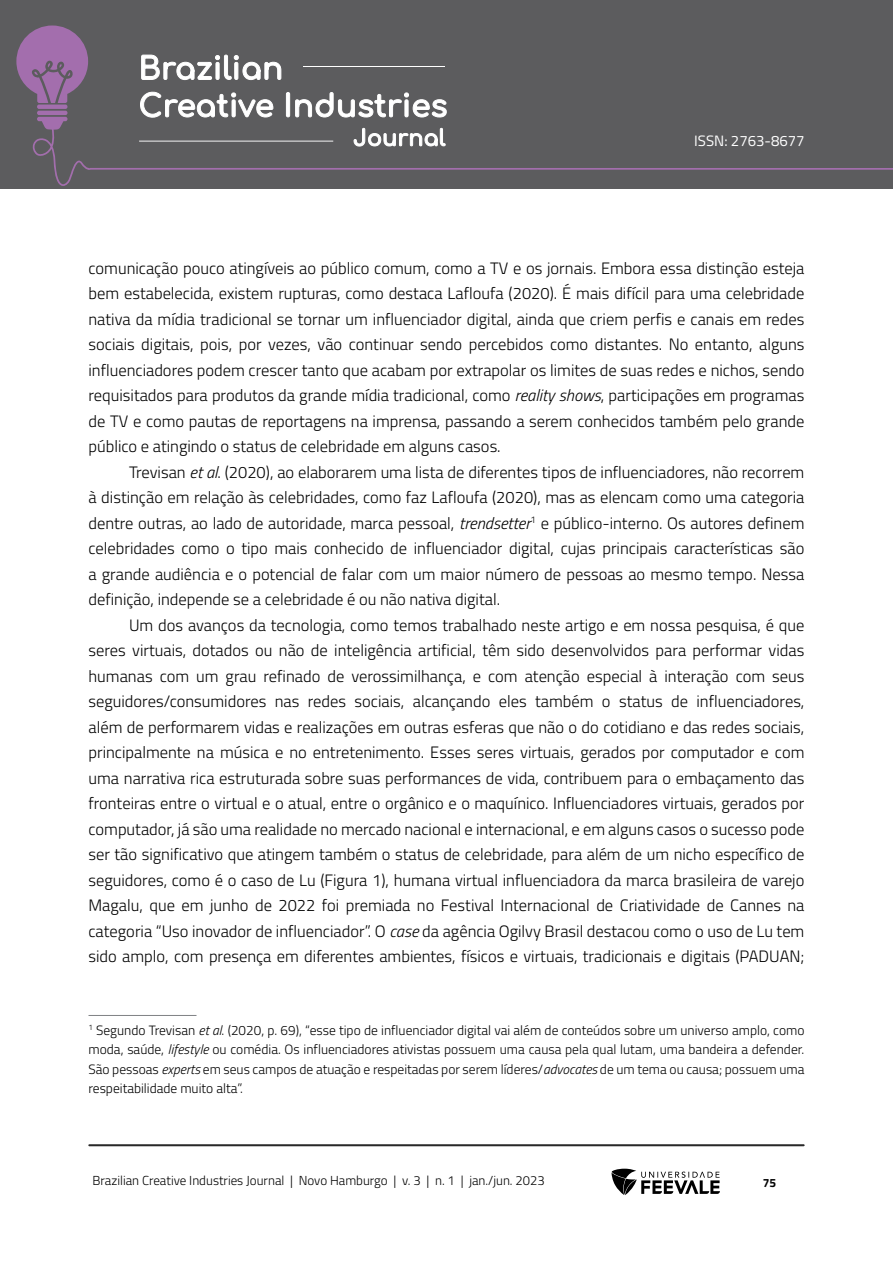
<style>
.page{position:relative;width:893px;height:1263px;background:#fff}
.page>*{position:absolute;margin:0;border:0;box-sizing:border-box;transform-origin:0 0}
.Corpo_de_texto{font:300 16.5px/25.5px "Titillium Web";color:#000;text-align:justify}
.t1{font:15px "Titillium Web";color:#fff}
.Rodapé{font:300 13.5px/19.5px "Titillium Web";color:#000;text-align:justify}
.t2{font:300 13.05px "Titillium Web";color:#000}
.t3{font:700 12px "Titillium Web";color:#000}
.s1{font-style:italic}
</style>
<div class="page">
<div style="left:0;top:0;width:893px;height:188px;background:#5c5c5e"></div>
<hr style="left:37px;top:111px;width:30px;height:4px;background:#a36ead;border-radius:2px">
<svg style="left:37px;top:117px;width:30px;height:11px"></svg>
<hr style="left:37px;top:105px;width:30px;height:4px;background:#a36ead;border-radius:2px">
<svg style="left:16px;top:26px;width:72px;height:77px"></svg>
<svg style="left:32px;top:128px;width:861px;height:58px"></svg>
<hr style="left:89px;top:1144px;width:715px;height:2px;background:#282828">
<svg style="left:611px;top:1169px;width:109px;height:26px"></svg>
<svg style="left:141px;top:54px;width:141px;height:26px"></svg>
<svg style="left:140px;top:91px;width:134px;height:27px"></svg>
<svg style="left:285px;top:92px;width:162px;height:26px"></svg>
<svg style="left:353px;top:127px;width:93px;height:20px"></svg>
<hr style="left:303px;top:66px;width:142px;height:1px;background:#fff">
<hr style="left:139px;top:141px;width:194px;height:1px;background:#fff">
<hr style="left:88px;top:1015px;width:108px;height:1px;background:#808285">
<p class="t1" style="left:694px;top:130px;width:112px">ISSN: 2763-8677</p>
<p class="Corpo_de_texto" style="left:88px;top:254px;width:717px">comunicação pouco atingíveis ao público comum, como a TV e os jornais. Embora essa distinção esteja bem estabelecida, existem rupturas, como destaca Lafloufa (2020). É mais difícil para uma celebridade nativa da mídia tradicional se tornar um influenciador digital, ainda que criem perfis e canais em redes sociais digitais, pois, por vezes, vão continuar sendo percebidos como distantes. No entanto, alguns influenciadores podem crescer tanto que acabam por extrapolar os limites de suas redes e nichos, sendo requisitados para produtos da grande mídia tradicional, como <span class="s1">reality shows</span>, participações em programas de TV e como pautas de reportagens na imprensa, passando a serem conhecidos também pelo grande público e atingindo o status de celebridade em alguns casos.</p>
<p class="Corpo_de_texto" style="left:88px;top:458px;width:717px;text-indent:40px">Trevisan <span class="s1">et al</span>. (2020), ao elaborarem uma lista de diferentes tipos de influenciadores, não recorrem à distinção em relação às celebridades, como faz Lafloufa (2020), mas as elencam como uma categoria dentre outras, ao lado de autoridade, marca pessoal, <span class="s1">trendsetter</span><sup>1</sup> e público-interno. Os autores definem celebridades como o tipo mais conhecido de influenciador digital, cujas principais características são a grande audiência e o potencial de falar com um maior número de pessoas ao mesmo tempo. Nessa definição, independe se a celebridade é ou não nativa digital.</p>
<p class="Corpo_de_texto" style="left:88px;top:611px;width:718px;text-indent:40px">Um dos avanços da tecnologia, como temos trabalhado neste artigo e em nossa pesquisa, é que seres virtuais, dotados ou não de inteligência artificial, têm sido desenvolvidos para performar vidas humanas com um grau refinado de verossimilhança, e com atenção especial à interação com seus seguidores/consumidores nas redes sociais, alcançando eles também o status de influenciadores, além de performarem vidas e realizações em outras esferas que não o do cotidiano e das redes sociais, principalmente na música e no entretenimento. Esses seres virtuais, gerados por computador e com uma narrativa rica estruturada sobre suas performances de vida, contribuem para o embaçamento das fronteiras entre o virtual e o atual, entre o orgânico e o maquínico. Influenciadores virtuais, gerados por computador, já são uma realidade no mercado nacional e internacional, e em alguns casos o sucesso pode ser tão significativo que atingem também o status de celebridade, para além de um nicho específico de seguidores, como é o caso de Lu (Figura 1), humana virtual influenciadora da marca brasileira de varejo Magalu, que em junho de 2022 foi premiada no Festival Internacional de Criatividade de Cannes na categoria “Uso inovador de influenciador”. O <span class="s1">case</span> da agência Ogilvy Brasil destacou como o uso de Lu tem sido amplo, com presença em diferentes ambientes, físicos e virtuais, tradicionais e digitais (PADUAN;</p>
<p class="Rodapé" style="left:88px;top:1020px;width:717px"><sup>1</sup> Segundo Trevisan <span class="s1">et al</span>. (2020, p. 69), “esse tipo de influenciador digital vai além de conteúdos sobre um universo amplo, como moda, saúde, <span class="s1">lifestyle</span> ou comédia. Os influenciadores ativistas possuem uma causa pela qual lutam, uma bandeira a defender.<br>São pessoas <span class="s1">experts</span> em seus campos de atuação e respeitadas por serem líderes/<span class="s1">advocates</span> de um tema ou causa; possuem uma respeitabilidade muito alta”.</p>
<p class="t2" style="left:92px;top:1171px;width:454px">Brazilian Creative Industries Journal | Novo Hamburgo | v. 3 | n. 1 | jan./jun. 2023</p>
<p class="t3" style="left:763px;top:1174px;width:15px">75</p>
</div>
